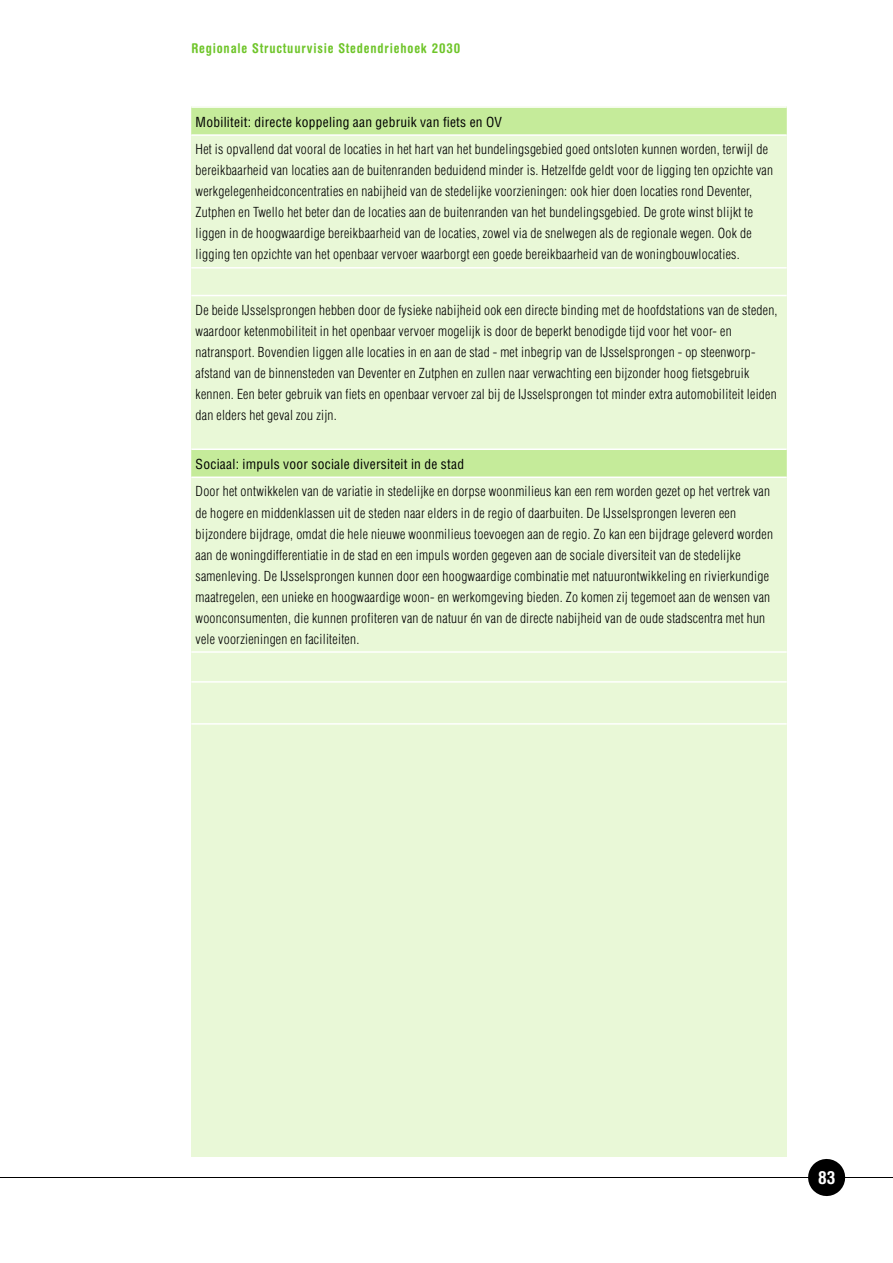
<style>
.page{position:relative;width:893px;height:1263px;background:#fff}
.page>*{position:absolute;margin:0;border:0;box-sizing:border-box;transform-origin:0 0}
.t1{font:700 condensed 18px "Helvetica Rounded";color:#fff}
.t2{font:300 condensed 13.5px/21px "Helvetica";letter-spacing:.02em;color:#000}
.t3{font:condensed 13.5px "Helvetica";letter-spacing:.02em;color:#000}
.t4{font:700 condensed 13.5px "Helvetica Rounded";letter-spacing:.06em;color:#6fc52a}
</style>
<div class="page">
<div style="left:191px;top:106px;width:596px;height:1051px;background:#e9f8d7"></div>
<div style="left:191px;top:108px;width:596px;height:26px;background:#c5eb9a"></div>
<svg style="left:191px;top:296px;width:596px;height:180px"></svg>
<hr style="left:191px;top:106px;width:596px;height:2px;background:#fff">
<hr style="left:191px;top:134px;width:596px;height:2px;background:#fff">
<hr style="left:191px;top:267px;width:596px;height:2px;background:#fff">
<hr style="left:191px;top:295px;width:596px;height:1px;background:#fff">
<hr style="left:191px;top:448px;width:596px;height:2px;background:#fff">
<hr style="left:191px;top:476px;width:596px;height:2px;background:#fff">
<hr style="left:191px;top:651px;width:596px;height:2px;background:#fff">
<hr style="left:191px;top:681px;width:596px;height:2px;background:#fff">
<hr style="left:191px;top:723px;width:596px;height:2px;background:#fff">
<hr style="left:0;top:1177px;width:811px;height:1px;background:#000">
<svg style="left:808px;top:1159px;width:38px;height:37px"></svg>
<hr style="left:842px;top:1177px;width:51px;height:1px;background:#000">
<p class="t4" style="left:191px;top:40px;width:270px">Regionale Structuurvisie Stedendriehoek 2030</p>
<p class="t3" style="left:196px;top:113px;width:308px">Mobiliteit: directe koppeling aan gebruik van fiets en OV</p>
<p class="t2" style="left:196px;top:139px;width:579px">Het is opvallend dat vooral de locaties in het hart van het bundelingsgebied goed ontsloten kunnen worden, terwijl de bereikbaarheid van locaties aan de buitenranden beduidend minder is. Hetzelfde geldt voor de ligging ten opzichte van werkgelegenheidconcentraties en nabijheid van de stedelijke voorzieningen: ook hier doen locaties rond Deventer, Zutphen en Twello het beter dan de locaties aan de buitenranden van het bundelingsgebied. De grote winst blijkt te liggen in de hoogwaardige bereikbaarheid van de locaties, zowel via de snelwegen als de regionale wegen. Ook de ligging ten opzichte van het openbaar vervoer waarborgt een goede bereikbaarheid van de woningbouwlocaties.</p>
<p class="t2" style="left:196px;top:299px;width:583px">De beide IJsselsprongen hebben door de fysieke nabijheid ook een directe binding met de hoofdstations van de steden, waardoor ketenmobiliteit in het openbaar vervoer mogelijk is door de beperkt benodigde tijd voor het voor- en natransport. Bovendien liggen alle locaties in en aan de stad - met inbegrip van de IJsselsprongen - op steenworp&shy;afstand van de binnensteden van Deventer en Zutphen en zullen naar verwachting een bijzonder hoog fietsgebruik kennen. Een beter gebruik van fiets en openbaar vervoer zal bij de IJsselsprongen tot minder extra automobiliteit leiden dan elders het geval zou zijn.</p>
<p class="t3" style="left:196px;top:455px;width:270px">Sociaal: impuls voor sociale diversiteit in de stad</p>
<p class="t2" style="left:196px;top:481px;width:579px">Door het ontwikkelen van de variatie in stedelijke en dorpse woonmilieus kan een rem worden gezet op het vertrek van de hogere en middenklassen uit de steden naar elders in de regio of daarbuiten. De IJsselsprongen leveren een bijzondere bijdrage, omdat die hele nieuwe woonmilieus toevoegen aan de regio. Zo kan een bijdrage geleverd worden aan de woningdifferentiatie in de stad en een impuls worden gegeven aan de sociale diversiteit van de stedelijke samenleving. De IJsselsprongen kunnen door een hoogwaardige combinatie met natuurontwikkeling en rivierkundige maatregelen, een unieke en hoogwaardige woon- en werkomgeving bieden. Zo komen zij tegemoet aan de wensen van woonconsumenten, die kunnen profiteren van de natuur én van de directe nabijheid van de oude stadscentra met hun vele voorzieningen en faciliteiten.</p>
<h1 class="t1" style="left:818px;top:1167px;width:19px">83</h1>
</div>
